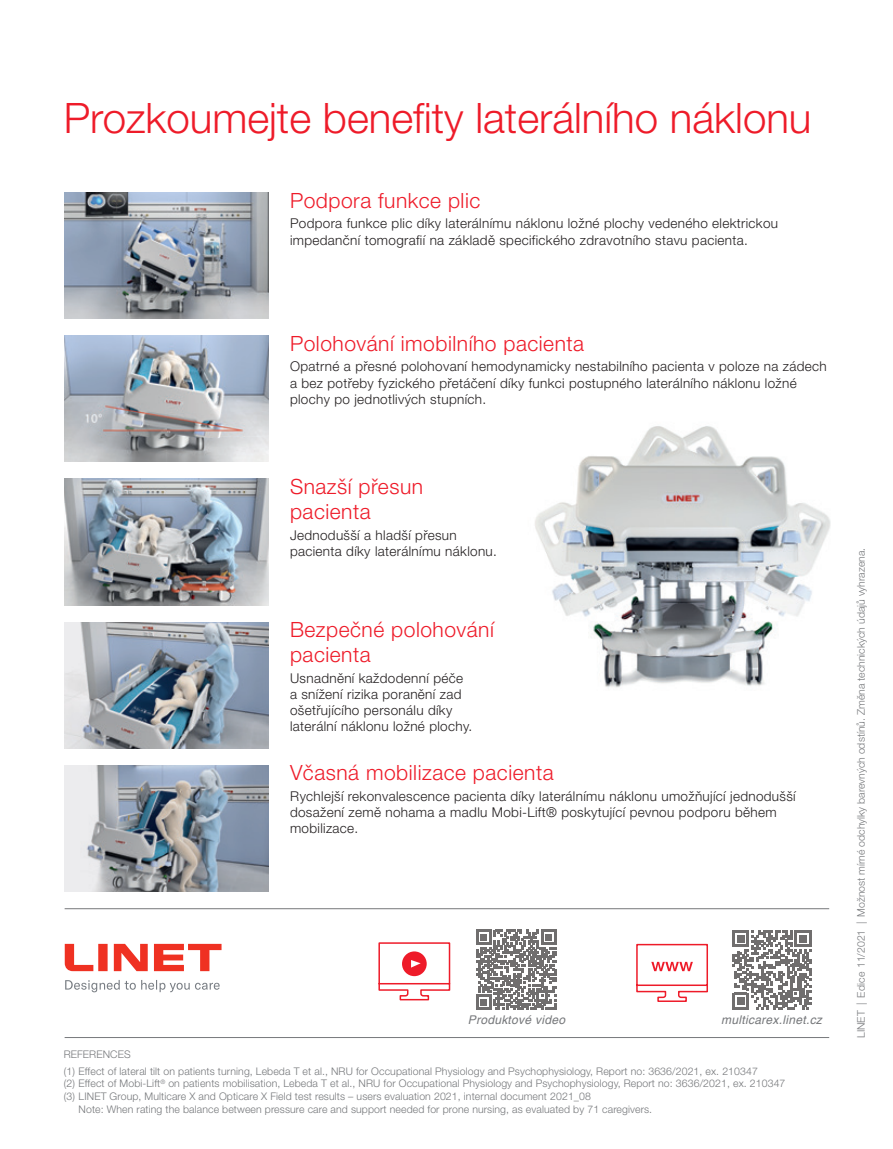
<style>
.page{position:relative;width:893px;height:1149px;background:#fff}
.page>*{position:absolute;margin:0;border:0;box-sizing:border-box;transform-origin:0 0}
._001_bullet{font:300 42px "Helvetica Neue LT Pro";color:#ee1b29}
._001_bullet-2{font:300 21px/25.2px "Helvetica Neue LT Pro";letter-spacing:.025em;color:#ee1b29}
._001_bullet-3{font:300 13.5px "Helvetica Neue LT Pro";letter-spacing:.025em;color:#231f20}
._001_bullet-4{font:italic 12px "Helvetica";letter-spacing:.025em;color:#76787b}
._001_bullet-5{font:300 10.5px "Helvetica Neue LT Pro";letter-spacing:.01em;color:#76787b}
._09_Red_cover_addres{font:300 10.5px "Helvetica Neue LT Pro";color:#76787b}
</style>
<div class="page">
<svg style="left:476px;top:929px;width:80px;height:80px"></svg>
<svg style="left:732px;top:930px;width:79px;height:79px"></svg>
<img style="left:65px;top:193px;width:204px;height:126px">
<img style="left:65px;top:336px;width:204px;height:126px">
<img style="left:65px;top:479px;width:204px;height:125px">
<img style="left:65px;top:622px;width:204px;height:125px">
<img style="left:65px;top:765px;width:204px;height:125px">
<svg style="left:65px;top:980px;width:155px;height:12px"></svg>
<svg style="left:65px;top:943px;width:157px;height:27px"></svg>
<hr style="left:65px;top:908px;width:764px;height:1px;background:#76787b">
<hr style="left:65px;top:1036px;width:764px;height:1px;background:#76787b">
<img style="left:535px;top:426px;width:296px;height:262px">
<svg style="left:378px;top:942px;width:73px;height:58px"></svg>
<svg style="left:636px;top:943px;width:72px;height:59px"></svg>
<p class="_001_bullet" style="left:64px;top:92px;width:749px">Prozkoumejte benefity laterálního náklonu</p>
<p class="_001_bullet-2" style="left:290px;top:187px;width:192px">Podpora funkce plic</p>
<p class="_001_bullet-3" style="left:290px;top:215px;width:490px">Podpora funkce plic díky laterálnímu náklonu ložné plochy vedeného elektrickou</p>
<p class="_001_bullet-3" style="left:290px;top:231px;width:459px">impedanční tomografií na základě specifického zdravotního stavu pacienta.</p>
<p class="_001_bullet-2" style="left:290px;top:330px;width:296px">Polohování imobilního pacienta</p>
<p class="_001_bullet-3" style="left:290px;top:358px;width:538px">Opatrné a přesné polohovaní hemodynamicky nestabilního pacienta v poloze na zádech</p>
<p class="_001_bullet-3" style="left:290px;top:374px;width:508px">a bez potřeby fyzického přetáčení díky funkci postupného laterálního náklonu ložné</p>
<p class="_001_bullet-3" style="left:290px;top:390px;width:198px">plochy po jednotlivých stupních.</p>
<p class="_001_bullet-2" style="left:290px;top:473px;width:135px">Snazší přesun pacienta</p>
<p class="_001_bullet-3" style="left:290px;top:526px;width:168px">Jednodušší a hladší přesun</p>
<p class="_001_bullet-3" style="left:290px;top:542px;width:208px">pacienta díky laterálnímu náklonu.</p>
<p class="_001_bullet-2" style="left:290px;top:616px;width:205px">Bezpečné polohování pacienta</p>
<p class="_001_bullet-3" style="left:290px;top:669px;width:175px">Usnadnění každodenní péče</p>
<p class="_001_bullet-3" style="left:290px;top:685px;width:173px">a snížení rizika poranění zad</p>
<p class="_001_bullet-3" style="left:290px;top:701px;width:164px">ošetřujícího personálu díky</p>
<p class="_001_bullet-3" style="left:290px;top:718px;width:184px">laterální náklonu ložné plochy.</p>
<p class="_001_bullet-2" style="left:290px;top:759px;width:265px">Včasná mobilizace pacienta</p>
<p class="_001_bullet-3" style="left:290px;top:787px;width:507px">Rychlejší rekonvalescence pacienta díky laterálnímu náklonu umožňující jednodušší</p>
<p class="_001_bullet-3" style="left:290px;top:803px;width:488px">dosažení země nohama a madlu Mobi-Lift® poskytující pevnou podporu během</p>
<p class="_001_bullet-3" style="left:290px;top:819px;width:70px">mobilizace.</p>
<p class="_001_bullet-4" style="left:468px;top:1012px;width:99px">Produktové video</p>
<p class="_001_bullet-4" style="left:721px;top:1012px;width:102px">multicarex.linet.cz</p>
<p class="_001_bullet-5" style="left:64px;top:1047px;width:68px">REFERENCES</p>
<p class="_001_bullet-5" style="left:64px;top:1064px;width:696px">(1) Effect of lateral tilt on patients turning, Lebeda T et al., NRU for Occupational Physiology and Psychophysiology, Report no: 3636/2021, ex. 210347</p>
<p class="_001_bullet-5" style="left:64px;top:1076px;width:723px">(2) Effect of Mobi-Lift<sup>®</sup> on patients mobilisation, Lebeda T et al., NRU for Occupational Physiology and Psychophysiology, Report no: 3636/2021, ex. 210347</p>
<p class="_001_bullet-5" style="left:64px;top:1089px;width:529px">(3) LINET Group, Multicare X and Opticare X Field test results – users evaluation 2021, internal document 2021_08</p>
<p class="_001_bullet-5" style="left:79px;top:1102px;width:575px">Note: When rating the balance between pressure care and support needed for prone nursing, as evaluated by 71 caregivers.</p>
<p class="_09_Red_cover_addres" style="left:855px;top:1037px;width:491px;rotate:-90deg">LINET | Edice 11/2021 | Možnost mírné odchylky barevných odstínů. Změna technických údajů vyhrazena.</p>
</div>
